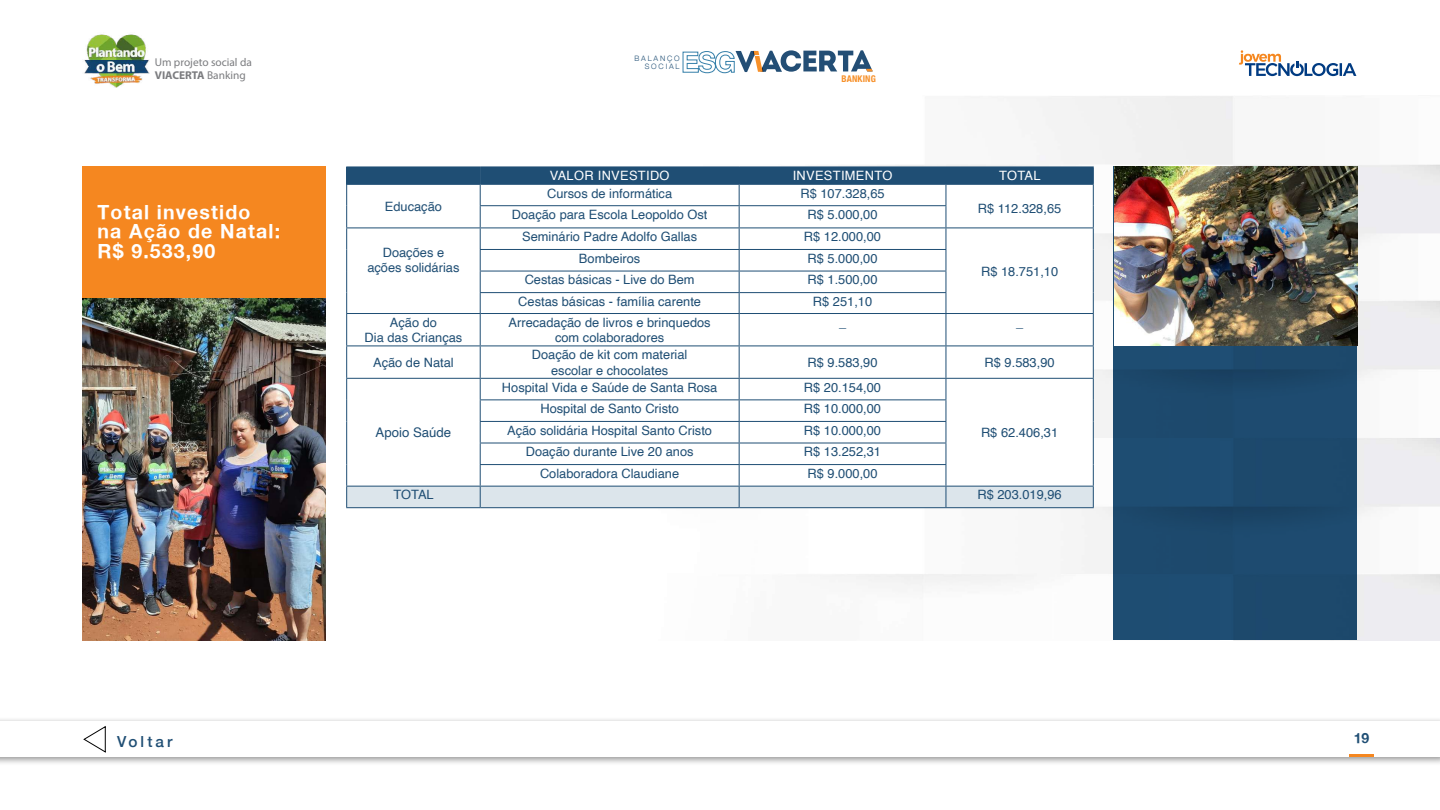
<style>
.page{position:relative;width:1440px;height:810px;background:#fff}
.page>*{position:absolute;margin:0;border:0;box-sizing:border-box;transform-origin:0 0}
.t1{font:700 19.5px/19.5px "Helvetica Neue";letter-spacing:.06em;color:#fff}
.t2{font:500 15.23px "Helvetica Neue";letter-spacing:.2em;color:#1f4e74}
.t3{font:700 14.02px "Helvetica Neue";color:#1f4e74}
.t4{font:13.2px "Helvetica";color:#1f4e74}
.t5{font:12.83px/15.5px "Helvetica";color:#1f4e74;text-align:center}
.t6{font:12.83px "Helvetica";letter-spacing:.025em;color:#fff}
.t7{font:11.32px/13.6px "Myriad Pro";color:#7b7c7f}
.t8{font:700 condensed 9.23px "Helvetica Neue";letter-spacing:.02em;color:#f79029}
.t9{font:300 7.43px/8.1px "Helvetica Neue";letter-spacing:.245em;color:#1f4e74;text-align:right}
.s1{font-weight:700}
</style>
<div class="page">
<div style="left:0;top:717px;width:1440px;height:49px;background:#000;opacity:.42"></div>
<div style="left:0;top:722px;width:1440px;height:35px;background:#fff"></div>
<svg style="left:1239px;top:50px;width:117px;height:26px"></svg>
<img style="left:84px;top:34px;width:66px;height:53px">
<hr style="left:1349px;top:754px;width:25px;height:3px;background:#f58720">
<img style="left:566px;top:96px;width:874px;height:544px">
<div style="left:1113px;top:166px;width:243px;height:474px;background:#1f4e74"></div>
<div style="left:82px;top:166px;width:244px;height:474px;background:#f58720"></div>
<div style="left:347px;top:167px;width:133px;height:17px;background:#1f4e74"></div>
<svg style="left:347px;top:185px;width:746px;height:193px"></svg>
<hr style="left:346px;top:166px;width:134px;height:1px;background:#1f4e74">
<hr style="left:346px;top:184px;width:134px;height:1px;background:#1f4e74">
<hr style="left:346px;top:227px;width:134px;height:1px;background:#1f4e74">
<svg style="left:346px;top:167px;width:1px;height:146px"></svg>
<hr style="left:346px;top:313px;width:134px;height:1px;background:#1f4e74">
<hr style="left:346px;top:314px;width:1px;height:31px;background:#1f4e74">
<hr style="left:346px;top:345px;width:134px;height:1px;background:#1f4e74">
<hr style="left:346px;top:346px;width:1px;height:32px;background:#1f4e74">
<hr style="left:346px;top:378px;width:134px;height:1px;background:#1f4e74">
<hr style="left:480px;top:166px;width:259px;height:1px;background:#1f4e74">
<hr style="left:739px;top:166px;width:207px;height:1px;background:#1f4e74">
<hr style="left:946px;top:166px;width:148px;height:1px;background:#1f4e74">
<hr style="left:480px;top:313px;width:259px;height:1px;background:#1f4e74">
<hr style="left:480px;top:314px;width:1px;height:31px;background:#1f4e74">
<hr style="left:739px;top:313px;width:207px;height:1px;background:#1f4e74">
<hr style="left:946px;top:313px;width:148px;height:1px;background:#1f4e74">
<hr style="left:480px;top:345px;width:259px;height:1px;background:#1f4e74">
<hr style="left:480px;top:346px;width:1px;height:32px;background:#1f4e74">
<hr style="left:739px;top:345px;width:207px;height:1px;background:#1f4e74">
<hr style="left:946px;top:345px;width:148px;height:1px;background:#1f4e74">
<hr style="left:480px;top:378px;width:259px;height:1px;background:#1f4e74">
<hr style="left:739px;top:378px;width:207px;height:1px;background:#1f4e74">
<hr style="left:946px;top:378px;width:148px;height:1px;background:#1f4e74">
<svg style="left:480px;top:167px;width:614px;height:146px"></svg>
<hr style="left:739px;top:314px;width:1px;height:31px;background:#1f4e74">
<hr style="left:946px;top:314px;width:1px;height:31px;background:#1f4e74">
<hr style="left:1093px;top:314px;width:1px;height:31px;background:#1f4e74">
<hr style="left:739px;top:346px;width:1px;height:32px;background:#1f4e74">
<hr style="left:946px;top:346px;width:1px;height:32px;background:#1f4e74">
<hr style="left:1093px;top:346px;width:1px;height:32px;background:#1f4e74">
<svg style="left:346px;top:379px;width:748px;height:129px"></svg>
<img style="left:1114px;top:166px;width:243px;height:179px">
<img style="left:82px;top:299px;width:244px;height:341px">
<svg style="left:683px;top:50px;width:190px;height:23px"></svg>
<svg style="left:83px;top:726px;width:23px;height:27px"></svg>
<p class="t7" style="left:155px;top:55px;width:99px">Um projeto social da<br><span class="s1">VIACERTA</span> Banking</p>
<p class="t9" style="left:634px;top:53px;width:47px">BALANÇO<br>SOCIAL</p>
<p class="t8" style="left:841px;top:71px;width:36px">BANKING</p>
<p class="t6" style="left:550px;top:166px;width:121px">VALOR INVESTIDO</p>
<p class="t6" style="left:793px;top:166px;width:101px">INVESTIMENTO</p>
<p class="t6" style="left:999px;top:166px;width:43px">TOTAL</p>
<p class="t5" style="left:547px;top:186px;width:126px">Cursos de informática</p>
<p class="t5" style="left:800px;top:186px;width:86px">R$ 107.328,65</p>
<h1 class="t1" style="left:98px;top:201px;width:184px">Total investido<br>na Ação de Natal:<br>R$ 9.533,90</h1>
<p class="t5" style="left:385px;top:199px;width:59px">Educação</p>
<p class="t5" style="left:367px;top:245px;width:94px">Doações e ações solidárias</p>
<p class="t5" style="left:512px;top:207px;width:197px">Doação para Escola Leopoldo Ost</p>
<p class="t5" style="left:808px;top:207px;width:71px">R$ 5.000,00</p>
<p class="t5" style="left:522px;top:229px;width:176px">Seminário Padre Adolfo Gallas</p>
<p class="t5" style="left:804px;top:229px;width:79px">R$ 12.000,00</p>
<p class="t5" style="left:579px;top:251px;width:63px">Bombeiros</p>
<p class="t5" style="left:808px;top:251px;width:71px">R$ 5.000,00</p>
<p class="t5" style="left:525px;top:273px;width:171px">Cestas básicas - Live do Bem</p>
<p class="t5" style="left:808px;top:273px;width:71px">R$ 1.500,00</p>
<p class="t5" style="left:518px;top:294px;width:184px">Cestas básicas - família carente</p>
<p class="t5" style="left:813px;top:294px;width:61px">R$ 251,10</p>
<p class="t5" style="left:978px;top:201px;width:85px">R$ 112.328,65</p>
<p class="t5" style="left:981px;top:264px;width:79px">R$ 18.751,10</p>
<p class="t5" style="left:365px;top:315px;width:99px">Ação do<br>Dia das Crianças</p>
<p class="t5" style="left:509px;top:315px;width:204px">Arrecadação de livros e brinquedos com colaboradores</p>
<p class="t5" style="left:839px;top:315px;width:9px">_</p>
<p class="t5" style="left:1016px;top:315px;width:9px">_</p>
<p class="t5" style="left:373px;top:355px;width:82px">Ação de Natal</p>
<p class="t5" style="left:532px;top:347px;width:157px">Doação de kit com material escolar e chocolates</p>
<p class="t5" style="left:808px;top:355px;width:71px">R$ 9.583,90</p>
<p class="t5" style="left:985px;top:355px;width:71px">R$ 9.583,90</p>
<p class="t5" style="left:502px;top:380px;width:217px">Hospital Vida e Saúde de Santa Rosa</p>
<p class="t5" style="left:804px;top:380px;width:79px">R$ 20.154,00</p>
<p class="t4" style="left:376px;top:422px;width:77px">Apoio Saúde</p>
<p class="t5" style="left:540px;top:401px;width:140px">Hospital de Santo Cristo</p>
<p class="t5" style="left:804px;top:401px;width:79px">R$ 10.000,00</p>
<p class="t5" style="left:507px;top:423px;width:206px">Ação solidária Hospital Santo Cristo</p>
<p class="t5" style="left:804px;top:423px;width:79px">R$ 10.000,00</p>
<p class="t5" style="left:526px;top:444px;width:169px">Doação durante Live 20 anos</p>
<p class="t5" style="left:804px;top:444px;width:79px">R$ 13.252,31</p>
<p class="t5" style="left:540px;top:466px;width:141px">Colaboradora Claudiane</p>
<p class="t5" style="left:808px;top:466px;width:71px">R$ 9.000,00</p>
<p class="t5" style="left:981px;top:425px;width:79px">R$ 62.406,31</p>
<p class="t5" style="left:394px;top:488px;width:42px">TOTAL</p>
<p class="t5" style="left:977px;top:488px;width:86px">R$ 203.019,96</p>
<p class="t2" style="left:117px;top:729px;width:57px">Voltar</p>
<p class="t3" style="left:1354px;top:729px;width:17px">19</p>
</div>
